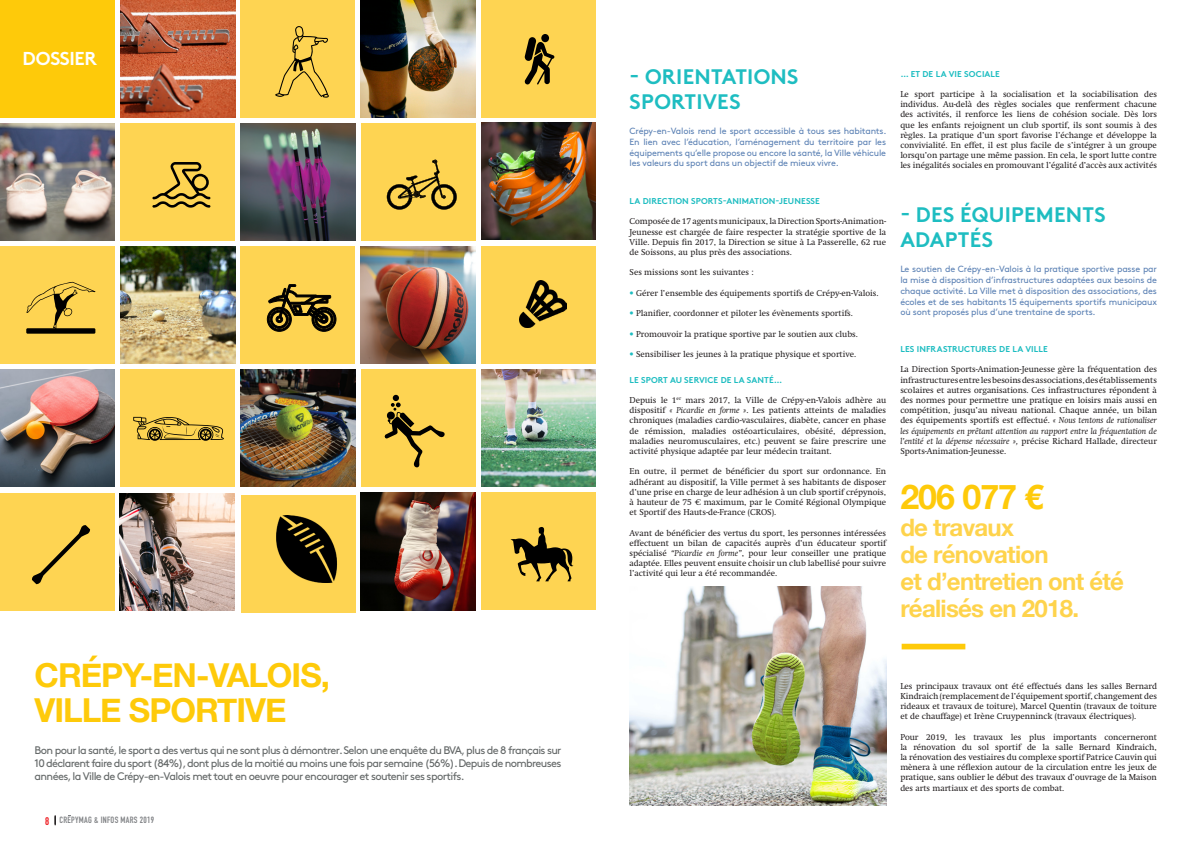
<style>
.page{position:relative;width:1191px;height:842px;background:#fff}
.page>*{position:absolute;margin:0;border:0;box-sizing:border-box;transform-origin:0 0}
.t1{font:700 34px "Helvetica Neue";letter-spacing:-.03em;color:#feca0a}
.t2{font:700 33px "Helvetica Neue";letter-spacing:-.03em;color:#feca0a}
.t3{font:700 24px/27px "Helvetica Neue";letter-spacing:-.03em;color:#fed34c}
.t4{font:700 21px/25px "Brown Std";letter-spacing:.01em;color:#1ebdc1}
.t5{font:700 18.7px "Brown Std";letter-spacing:-.02em;color:#fff}
.t6{font:11px/13.2px "Brown Std";letter-spacing:-.06em;color:#656969;text-align:justify}
.t7{font:11px "DIN Engschrift Std";color:#ee1d23}
.t8{font:9px/10.8px "Brown Std";letter-spacing:-.02em;color:#5f84b6;text-align:justify}
.t9{font:9px "DIN Engschrift Std";letter-spacing:.03em;color:#808285}
.t10{font:8.5px/10.2px "Swift";color:#231f20;text-align:justify}
.t11{font:700 8.5px "Brown Std";letter-spacing:.01em;color:#1ebdc1}
.s1{color:#1ebdc1}
.s2{font-style:italic}
</style>
<div class="page">
<img style="left:241px;top:123px;width:114px;height:118px">
<div style="left:361px;top:123px;width:114px;height:118px;background:#fed452"></div>
<svg style="left:387px;top:160px;width:70px;height:50px"></svg>
<div style="left:120px;top:123px;width:115px;height:118px;background:#fed452"></div>
<svg style="left:152px;top:162px;width:58px;height:46px"></svg>
<img style="left:0;top:123px;width:115px;height:118px">
<div style="left:481px;top:493px;width:115px;height:117px;background:#fed452"></div>
<svg style="left:510px;top:527px;width:63px;height:54px"></svg>
<div style="left:0;top:493px;width:115px;height:117px;background:#fed452"></div>
<svg style="left:32px;top:525px;width:58px;height:59px"></svg>
<img style="left:361px;top:493px;width:114px;height:117px">
<img style="left:481px;top:370px;width:115px;height:117px">
<div style="left:120px;top:370px;width:115px;height:117px;background:#fed452"></div>
<svg style="left:133px;top:417px;width:91px;height:24px"></svg>
<img style="left:241px;top:370px;width:114px;height:117px">
<img style="left:0;top:370px;width:115px;height:117px">
<div style="left:361px;top:370px;width:114px;height:117px;background:#fed452"></div>
<svg style="left:384px;top:395px;width:61px;height:73px"></svg>
<div style="left:481px;top:246px;width:115px;height:118px;background:#fed452"></div>
<img style="left:120px;top:246px;width:115px;height:118px">
<div style="left:0;top:246px;width:115px;height:118px;background:#fed452"></div>
<svg style="left:26px;top:282px;width:69px;height:46px"></svg>
<div style="left:26px;top:328px;width:69px;height:6px;background:#000"></div>
<img style="left:361px;top:246px;width:114px;height:118px">
<div style="left:241px;top:246px;width:114px;height:118px;background:#fed452"></div>
<svg style="left:267px;top:285px;width:69px;height:46px"></svg>
<img style="left:361px;top:0;width:114px;height:117px">
<div style="left:241px;top:0;width:114px;height:117px;background:#fed452"></div>
<svg style="left:275px;top:26px;width:54px;height:72px"></svg>
<img style="left:120px;top:0;width:115px;height:117px">
<div style="left:481px;top:0;width:115px;height:117px;background:#fed452"></div>
<div style="left:541px;top:34px;width:8px;height:8px;background:#000;border-radius:50%"></div>
<svg style="left:525px;top:37px;width:29px;height:48px"></svg>
<div style="left:0;top:0;width:115px;height:117px;background:#feca0a"></div>
<div style="left:901px;top:644px;width:64px;height:5px;background:#feca0a"></div>
<img style="left:629px;top:587px;width:257px;height:219px">
<div style="left:241px;top:495px;width:114px;height:117px;background:#fed452"></div>
<img style="left:276px;top:515px;width:61px;height:68px">
<img style="left:519px;top:281px;width:47px;height:47px">
<img style="left:481px;top:122px;width:114px;height:118px">
<img style="left:120px;top:494px;width:114px;height:117px">
<p class="t5" style="left:22px;top:47px;width:76px">DOSSIER</p>
<p class="t2" style="left:35px;top:649px;width:297px">CRÉPY-EN-VALOIS,</p>
<p class="t2" style="left:35px;top:684px;width:253px">VILLE SPORTIVE</p>
<p class="t6" style="left:35px;top:743px;width:528px">Bon pour la santé, le sport a des vertus qui ne sont plus à démontrer. Selon une enquête du BVA, plus de 8 français sur 10 déclarent faire du sport (84%), dont plus de la moitié au moins une fois par semaine (56%). Depuis de nombreuses années, la Ville de Crépy-en-Valois met tout en oeuvre pour encourager et soutenir ses sportifs.</p>
<p class="t7" style="left:45px;top:814px;width:6px">8</p>
<p class="t9" style="left:60px;top:815px;width:96px">CREPYMAG &amp; INFOS MARS 2019</p>
<p class="t4" style="left:629px;top:64px;width:170px">- ORIENTATIONS<br>SPORTIVES</p>
<p class="t8" style="left:629px;top:126px;width:258px">Crépy-en-Valois rend le sport accessible à tous ses habitants.<br>En lien avec l’éducation, l’aménagement du territoire par les équipements qu’elle propose ou encore la santé, la Ville véhicule les valeurs du sport dans un objectif de mieux vivre.</p>
<p class="t11" style="left:629px;top:196px;width:192px">LA DIRECTION SPORTS-ANIMATION-JEUNESSE</p>
<p class="t10" style="left:629px;top:216px;width:258px">Composée de 17 agents municipaux, la Direction Sports-Animation-Jeunesse est chargée de faire respecter la stratégie sportive de la Ville. Depuis fin 2017, la Direction se situe à La Passerelle, 62 rue de Soissons, au plus près des associations.</p>
<p class="t10" style="left:629px;top:267px;width:126px">Ses missions sont les suivantes :</p>
<p class="t10" style="left:629px;top:288px;width:250px"><span class="s1">•</span> Gérer l’ensemble des équipements sportifs de Crépy-en-Valois.</p>
<p class="t10" style="left:629px;top:308px;width:225px"><span class="s1">•</span> Planifier, coordonner et piloter les évènements sportifs.</p>
<p class="t10" style="left:629px;top:329px;width:230px"><span class="s1">•</span> Promouvoir la pratique sportive par le soutien aux clubs.</p>
<p class="t10" style="left:629px;top:349px;width:228px"><span class="s1">•</span> Sensibiliser les jeunes à la pratique physique et sportive.</p>
<p class="t11" style="left:629px;top:374px;width:154px">LE SPORT AU SERVICE DE LA SANTÉ…</p>
<p class="t10" style="left:629px;top:395px;width:258px">Depuis le 1<sup>er</sup> mars 2017, la Ville de Crépy-en-Valois adhère au dispositif <span class="s2">« Picardie en forme »</span>. Les patients atteints de maladies chroniques (maladies cardio-vasculaires, diabète, cancer en phase de rémission, maladies ostéoarticulaires, obésité, dépression, maladies neuromusculaires, etc.) peuvent se faire prescrire une activité physique adaptée par leur médecin traitant.</p>
<p class="t10" style="left:629px;top:466px;width:258px">En outre, il permet de bénéficier du sport sur ordonnance. En adhérant au dispositif, la Ville permet à ses habitants de disposer d’une prise en charge de leur adhésion à un club sportif crépynois, à hauteur de 75 € maximum, par le Comité Régional Olympique et Sportif des Hauts-de-France (CROS).</p>
<p class="t10" style="left:629px;top:528px;width:258px">Avant de bénéficier des vertus du sport, les personnes intéressées effectuent un bilan de capacités auprès d’un éducateur sportif spécialisé <span class="s2">“Picardie en forme”</span>, pour leur conseiller une pratique adaptée. Elles peuvent ensuite choisir un club labellisé pour suivre l’activité qui leur a été recommandée.</p>
<p class="t11" style="left:900px;top:68px;width:101px">… ET DE LA VIE SOCIALE</p>
<p class="t10" style="left:900px;top:89px;width:258px">Le sport participe à la socialisation et la sociabilisation des individus. Au-delà des règles sociales que renferment chacune des activités, il renforce les liens de cohésion sociale. Dès lors que les enfants rejoignent un club sportif, ils sont soumis à des règles. La pratique d’un sport favorise l’échange et développe la convivialité. En effet, il est plus facile de s’intégrer à un groupe lorsqu’on partage une même passion. En cela, le sport lutte contre les inégalités sociales en promouvant l’égalité d’accès aux activités</p>
<p class="t4" style="left:900px;top:202px;width:207px">- DES ÉQUIPEMENTS<br>ADAPTÉS</p>
<p class="t8" style="left:900px;top:264px;width:258px">Le soutien de Crépy-en-Valois à la pratique sportive passe par la mise à disposition d’infrastructures adaptées aux besoins de chaque activité. La Ville met à disposition des associations, des écoles et de ses habitants 15 équipements sportifs municipaux où sont proposés plus d’une trentaine de sports.</p>
<p class="t11" style="left:900px;top:344px;width:149px">LES INFRASTRUCTURES DE LA VILLE</p>
<p class="t10" style="left:900px;top:364px;width:258px">La Direction Sports-Animation-Jeunesse gère la fréquentation des infrastructures entre les besoins des associations, des établissements scolaires et autres organisations. Ces infrastructures répondent à des normes pour permettre une pratique en loisirs mais aussi en compétition, jusqu’au niveau national. Chaque année, un bilan des équipements sportifs est effectué. <span class="s2">« Nous tentons de rationaliser les équipements en prêtant attention au rapport entre la fréquentation de l’entité et la dépense nécessaire »,</span> précise Richard Hallade, directeur Sports-Animation-Jeunesse.</p>
<p class="t1" style="left:900px;top:470px;width:145px">206 077 €</p>
<p class="t3" style="left:900px;top:514px;width:115px">de travaux</p>
<p class="t3" style="left:900px;top:541px;width:225px">de rénovation<br>et d’entretien ont été réalisés en 2018.</p>
<p class="t10" style="left:900px;top:681px;width:258px">Les principaux travaux ont été effectués dans les salles Bernard Kindraich (remplacement de l’équipement sportif, changement des rideaux et travaux de toiture), Marcel Quentin (travaux de toiture et de chauffage) et Irène Cruypenninck (travaux électriques).</p>
<p class="t10" style="left:900px;top:732px;width:258px">Pour 2019, les travaux les plus importants concerneront la rénovation du sol sportif de la salle Bernard Kindraich, la rénovation des vestiaires du complexe sportif Patrice Cauvin qui mènera à une réflexion autour de la circulation entre les jeux de pratique, sans oublier le début des travaux d’ouvrage de la Maison des arts martiaux et des sports de combat.</p>
</div>
